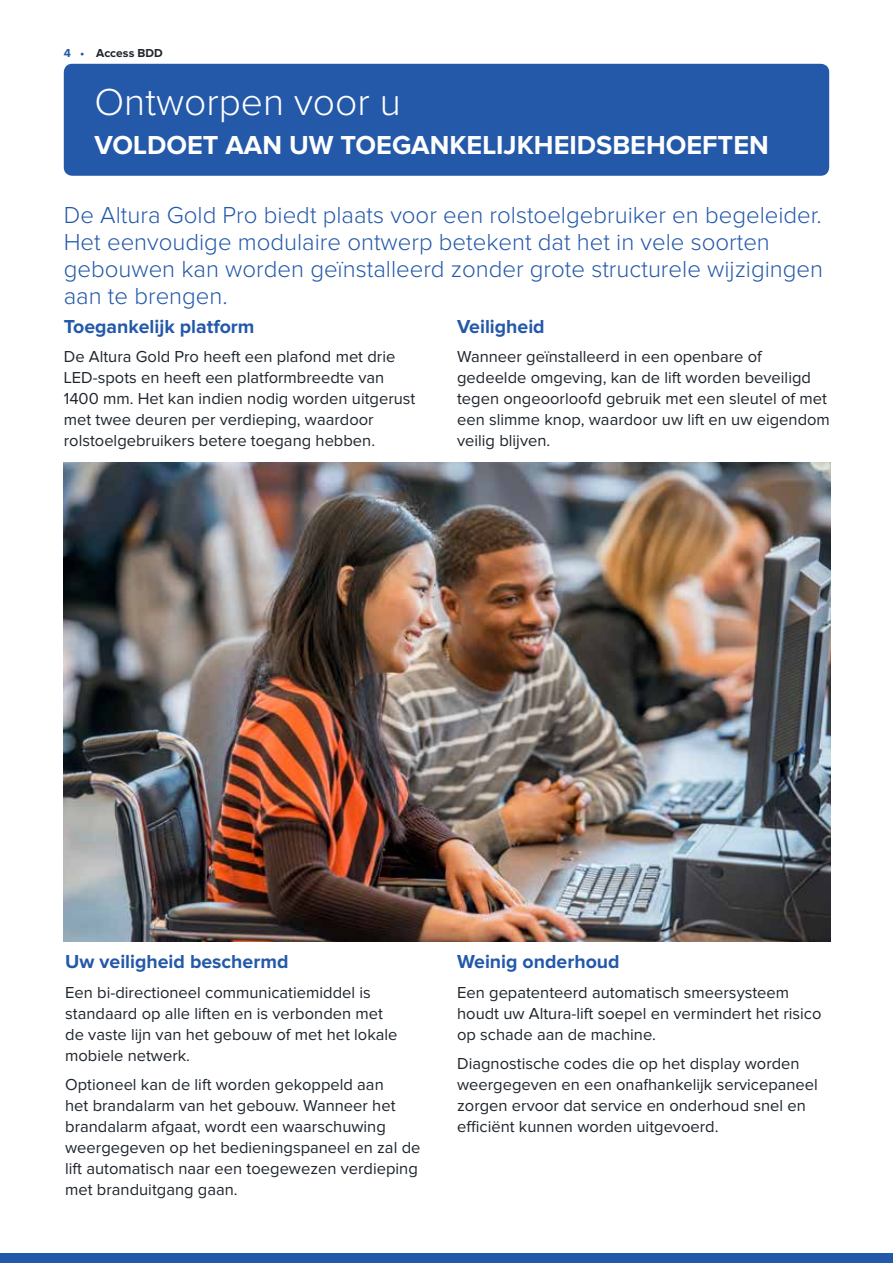
<style>
.page{position:relative;width:893px;height:1263px;background:#fff}
.page>*{position:absolute;margin:0;border:0;box-sizing:border-box;transform-origin:0 0}
.t1{font:300 39px "Proxima Nova";color:#fff}
.t2{font:700 27px "Proxima Nova";color:#fff}
.t3{font:300 24px/27px "Proxima Nova";color:#2459a9}
.t4{font:700 19.5px "Proxima Nova";color:#2459a9}
.t5{font:16.5px/21px "Proxima Nova";color:#1e252c}
.t6{font:700 12px "Proxima Nova";color:#1e252c}
.s1{color:#2459a9}
</style>
<div class="page">
<div style="left:64px;top:64px;width:765px;height:112px;background:#2459a9;border-radius:9px"></div>
<img style="left:64px;top:463px;width:767px;height:478px">
<div style="left:0;top:1253px;width:893px;height:10px;background:#2459a9"></div>
<p class="t6" style="left:64px;top:47px;width:100px"><span class="s1">4 •</span> Access BDD</p>
<h1 class="t1" style="left:94px;top:84px;width:308px">Ontworpen voor u</h1>
<h2 class="t2" style="left:94px;top:133px;width:676px">VOLDOET AAN UW TOEGANKELIJKHEIDSBEHOEFTEN</h2>
<h3 class="t3" style="left:64px;top:203px;width:761px">De Altura Gold Pro biedt plaats voor een rolstoelgebruiker en begeleider.<br>Het eenvoudige modulaire ontwerp betekent dat het in vele soorten gebouwen kan worden geïnstalleerd zonder grote structurele wijzigingen aan te brengen.</h3>
<p class="t4" style="left:64px;top:317px;width:192px">Toegankelijk platform</p>
<p class="t5" style="left:64px;top:347px;width:353px">De Altura Gold Pro heeft een plafond met drie LED-spots en heeft een platformbreedte van 1400 mm. Het kan indien nodig worden uitgerust met twee deuren per verdieping, waardoor rolstoelgebruikers betere toegang hebben.</p>
<p class="t4" style="left:457px;top:317px;width:89px">Veiligheid</p>
<p class="t5" style="left:457px;top:347px;width:374px">Wanneer geïnstalleerd in een openbare of gedeelde omgeving, kan de lift worden beveiligd tegen ongeoorloofd gebruik met een sleutel of met een slimme knop, waardoor uw lift en uw eigendom veilig blijven.</p>
<p class="t4" style="left:65px;top:953px;width:225px">Uw veiligheid beschermd</p>
<p class="t5" style="left:65px;top:982px;width:334px">Een bi-directioneel communicatiemiddel is standaard op alle liften en is verbonden met de vaste lijn van het gebouw of met het lokale mobiele netwerk.</p>
<p class="t5" style="left:65px;top:1075px;width:357px">Optioneel kan de lift worden gekoppeld aan<br>het brandalarm van het gebouw. Wanneer het brandalarm afgaat, wordt een waarschuwing weergegeven op het bedieningspaneel en zal de lift automatisch naar een toegewezen verdieping met branduitgang gaan.</p>
<p class="t4" style="left:457px;top:953px;width:164px">Weinig onderhoud</p>
<p class="t5" style="left:457px;top:982px;width:366px">Een gepatenteerd automatisch smeersysteem houdt uw Altura-lift soepel en vermindert het risico op schade aan de machine.</p>
<p class="t5" style="left:457px;top:1054px;width:362px">Diagnostische codes die op het display worden weergegeven en een onafhankelijk servicepaneel zorgen ervoor dat service en onderhoud snel en efficiënt kunnen worden uitgevoerd.</p>
</div>
